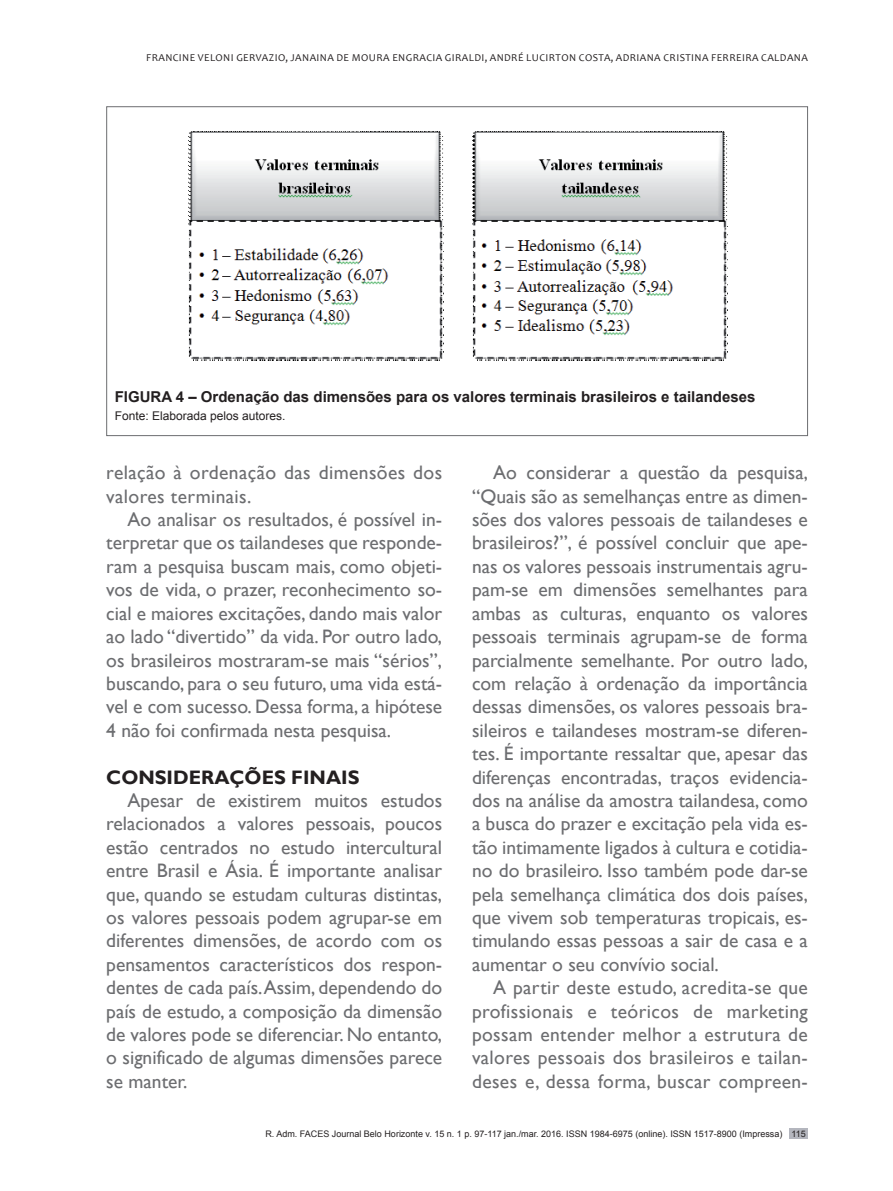
<style>
.page{position:relative;width:893px;height:1191px;background:#fff}
.page>*{position:absolute;margin:0;border:0;box-sizing:border-box;transform-origin:0 0}
.t1{font:19.5px/23.4px "Gill Sans";color:#6c6d70;text-align:justify}
.t2{font:19.5px/23.4px "Gill Sans";letter-spacing:.02em;color:#6c6d70}
.Título_2{font:700 19.5px "Gill Sans";color:#231f20}
.t3{font:700 15px "Arial";color:#231f20}
.t4{font:12px "Arial";color:#231f20}
.t5{font:10.5px "Candara";letter-spacing:.04em;color:#231f20}
.t6{font:9px "Arial";color:#231f20}
</style>
<div class="page">
<div style="left:789px;top:1128px;width:19px;height:10px;background:#b4b6be"></div>
<img style="left:188px;top:131px;width:540px;height:230px">
<p class="t5" style="left:146px;top:51px;width:663px">FRANCINE VELONI GERVAZIO, JANAINA DE MOURA ENGRACIA GIRALDI, ANDRÉ LUCIRTON COSTA, ADRIANA CRISTINA FERREIRA CALDANA</p>
<p class="t3" style="left:115px;top:387px;width:642px">FIGURA 4 – Ordenação das dimensões para os valores terminais brasileiros e tailandeses</p>
<p class="t4" style="left:115px;top:408px;width:172px">Fonte: Elaborada pelos autores.</p>
<p class="t2" style="left:106px;top:461px;width:337px">relação à ordenação das dimensões dos valores terminais.</p>
<p class="t1" style="left:106px;top:508px;width:337px;text-indent:21px">Ao analisar os resultados, é possível in&shy;terpretar que os tailandeses que responde&shy;ram a pesquisa buscam mais, como objeti&shy;vos de vida, o prazer, reconhecimento so&shy;cial e maiores excitações, dando mais valor ao lado “divertido” da vida. Por outro lado, os brasileiros mostraram-se mais “sérios”, buscando, para o seu futuro, uma vida está&shy;vel e com sucesso. Dessa forma, a hipótese 4 não foi confirmada nesta pesquisa.</p>
<p class="Título_2" style="left:106px;top:765px;width:255px">CONSIDERAÇÕES FINAIS</p>
<p class="t1" style="left:106px;top:789px;width:337px;text-indent:21px">Apesar de existirem muitos estudos relacionados a valores pessoais, poucos estão centrados no estudo intercultural entre Brasil e Ásia. É importante analisar que, quando se estudam culturas distintas, os valores pessoais podem agrupar-se em diferentes dimensões, de acordo com os pensamentos característicos dos respon&shy;dentes de cada país. Assim, dependendo do país de estudo, a composição da dimensão de valores pode se diferenciar. No entanto, o significado de algumas dimensões parece se manter.</p>
<p class="t1" style="left:472px;top:461px;width:337px;text-indent:21px">Ao considerar a questão da pesquisa, “Quais são as semelhanças entre as dimen&shy;sões dos valores pessoais de tailandeses e brasileiros?”, é possível concluir que ape&shy;nas os valores pessoais instrumentais agru&shy;pam-se em dimensões semelhantes para ambas as culturas, enquanto os valores pessoais terminais agrupam-se de forma parcialmente semelhante. Por outro lado, com relação à ordenação da importância dessas dimensões, os valores pessoais bra&shy;sileiros e tailandeses mostram-se diferen&shy;tes. É importante ressaltar que, apesar das diferenças encontradas, traços evidencia&shy;dos na análise da amostra tailandesa, como a busca do prazer e excitação pela vida es&shy;tão intimamente ligados à cultura e cotidia&shy;no do brasileiro. Isso também pode dar-se pela semelhança climática dos dois países, que vivem sob temperaturas tropicais, es&shy;timulando essas pessoas a sair de casa e a aumentar o seu convívio social.</p>
<p class="t1" style="left:472px;top:976px;width:337px;text-indent:21px">A partir deste estudo, acredita-se que profissionais e teóricos de marketing possam entender melhor a estrutura de valores pessoais dos brasileiros e tailan&shy;deses e, dessa forma, buscar compreen-</p>
<p class="t6" style="left:265px;top:1127px;width:542px">R. Adm. FACES Journal Belo Horizonte v. 15 n. 1 p. 97-117 jan./mar. 2016. ISSN 1984-6975 (online). ISSN 1517-8900 (Impressa) 115</p>
</div>
